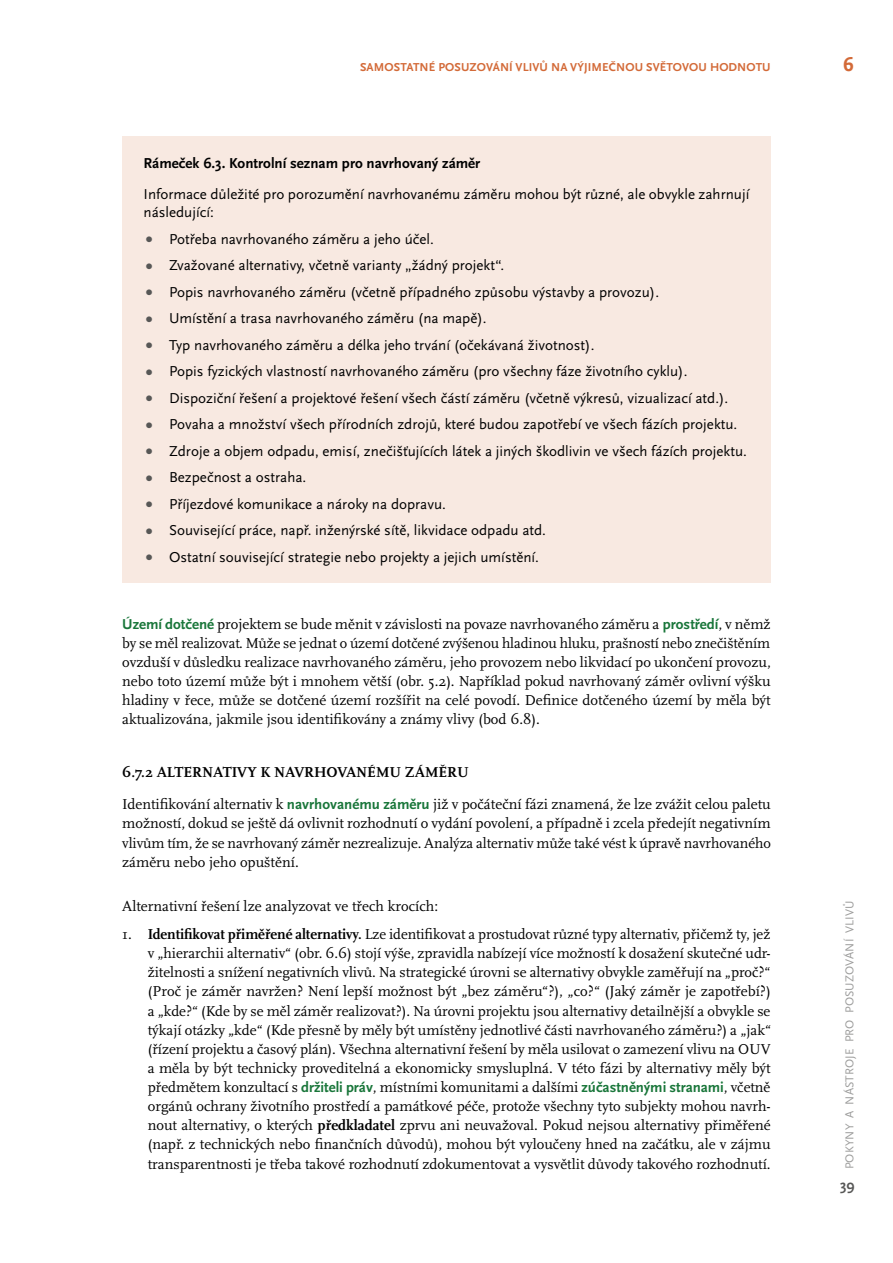
<style>
.page{position:relative;width:893px;height:1263px;background:#fff}
.page>*{position:absolute;margin:0;border:0;box-sizing:border-box;transform-origin:0 0}
.t1{font:700 21px "Scala Sans Pro";color:#d36a38}
.t2{font:15px/19.2px "Scala Pro";color:#000;text-align:justify}
.t3{font:15px/18px "Scala Sans Pro";color:#000}
.t4{font:700 15px "Scala Sans Pro";color:#000}
.t5{font:700 15px "Scala Sans Pro";color:#575756}
.t6{font:700 12px "Scala Sans Pro";letter-spacing:.01em;color:#d36a38}
.t7{font:12px "Scala Sans Pro";letter-spacing:.01em;color:#9d9d9c}
.t8{font:12px "Scala Sans Pro";color:#575756}
.s1{font-family:"Scala Sans Pro";font-weight:700;color:#19763a}
.s2{font-weight:700}
</style>
<div class="page">
<div style="left:122px;top:136px;width:649px;height:447px;background:#f8e9e1"></div>
<p class="t6" style="left:360px;top:60px;width:412px">SAMOSTATNÉ POSUZOVÁNÍ VLIVŮ NA VÝJIMEČNOU SVĚTOVOU HODNOTU</p>
<p class="t4" style="left:144px;top:155px;width:338px">Rámeček 6.3. Kontrolní seznam pro navrhovaný záměr</p>
<p class="t3" style="left:144px;top:185px;width:607px">Informace důležité pro porozumění navrhovanému záměru mohou být různé, ale obvykle zahrnují následující:</p>
<p class="t3" style="left:169px;top:230px;width:266px">Potřeba navrhovaného záměru a jeho účel.</p>
<p class="t8" style="left:146px;top:231px;width:9px">●</p>
<p class="t8" style="left:146px;top:258px;width:9px">●</p>
<p class="t3" style="left:169px;top:256px;width:337px">Zvažované alternativy, včetně varianty „žádný projekt .”</p>
<p class="t8" style="left:146px;top:284px;width:9px">●</p>
<p class="t3" style="left:169px;top:283px;width:492px">Popis navrhovaného záměru (včetně případného způsobu výstavby a provozu .(</p>
<p class="t8" style="left:146px;top:311px;width:9px">●</p>
<p class="t3" style="left:169px;top:309px;width:319px">Umístění a trasa navrhovaného záměru (na mapě .(</p>
<p class="t8" style="left:146px;top:337px;width:9px">●</p>
<p class="t3" style="left:169px;top:336px;width:427px">Typ navrhovaného záměru a délka jeho trvání (očekávaná životnost .(</p>
<p class="t8" style="left:146px;top:364px;width:9px">●</p>
<p class="t3" style="left:169px;top:362px;width:520px">Popis fyzických vlastností navrhovaného záměru (pro všechny fáze životního cyklu .(</p>
<p class="t8" style="left:146px;top:390px;width:9px">●</p>
<p class="t3" style="left:169px;top:389px;width:561px">Dispoziční řešení a projektové řešení všech částí záměru (včetně výkresů, vizualizací atd .(.</p>
<p class="t8" style="left:146px;top:417px;width:9px">●</p>
<p class="t3" style="left:169px;top:415px;width:570px">Povaha a množství všech přírodních zdrojů, které budou zapotřebí ve všech fázích projektu.</p>
<p class="t8" style="left:146px;top:443px;width:9px">●</p>
<p class="t3" style="left:169px;top:442px;width:579px">Zdroje a objem odpadu, emisí, znečišťujících látek a jiných škodlivin ve všech fázích projektu.</p>
<p class="t8" style="left:146px;top:470px;width:9px">●</p>
<p class="t3" style="left:169px;top:468px;width:139px">Bezpečnost a ostraha.</p>
<p class="t8" style="left:146px;top:496px;width:9px">●</p>
<p class="t3" style="left:169px;top:495px;width:278px">Příjezdové komunikace a nároky na dopravu.</p>
<p class="t8" style="left:146px;top:523px;width:9px">●</p>
<p class="t3" style="left:169px;top:521px;width:379px">Související práce, např. inženýrské sítě, likvidace odpadu atd.</p>
<p class="t8" style="left:146px;top:549px;width:9px">●</p>
<p class="t3" style="left:169px;top:548px;width:371px">Ostatní související strategie nebo projekty a jejich umístění.</p>
<p class="t2" style="left:122px;top:614px;width:650px"><span class="s1">Území dotčené</span> projektem se bude měnit v závislosti na povaze navrhovaného záměru a <span class="s1">prostředí</span> v, němž by se měl realizovat. Může se jednat o území dotčené zvýšenou hladinou hluku, prašností nebo znečištěním ovzduší v důsledku realizace navrhovaného záměru, jeho provozem nebo likvidací po ukončení provozu, nebo toto území může být i mnohem větší (obr. 5.2 .) Například pokud navrhovaný záměr ovlivní výšku hladiny v řece, může se dotčené území rozšířit na celé povodí. Definice dotčeného území by měla být aktualizována, jakmile jsou identifikovány a známy vlivy (bod 6.8 .(</p>
<p class="t2" style="left:122px;top:757px;width:650px;line-height:31.8px"><span class="s2">6.7.2 ALTERNATIVY K NAVRHOVANÉMU ZÁMĚRU<br></span>Identifikování alternativ k <span class="s1">navrhovanému záměru</span> již v počáteční fázi znamená, že lze zvážit celou paletu</p>
<p class="t2" style="left:122px;top:814px;width:650px">možností, dokud se ještě dá ovlivnit rozhodnutí o vydání povolení a, případně i zcela předejít negativním vlivům tím, že se navrhovaný záměr nezrealizuje. Analýza alternativ může také vést k úpravě navrhovaného záměru nebo jeho opuštění.</p>
<p class="t2" style="left:148px;top:893px;width:624px;line-height:27.6px;text-indent:-26px">Alternativní řešení lze analyzovat ve třech krocích:<br><span class="s2">Identifikovat přiměřené alternativy.</span> Lze identifikovat a prostudovat různé typy alternativ, přičemž ty, jež</p>
<p class="t2" style="left:122px;top:925px;width:11px">1.</p>
<p class="t2" style="left:148px;top:944px;width:624px">„v hierarchii alternativ“ (obr. 6.6) stojí výše, zpravidla nabízejí více možností k dosažení skutečné udr-</p>
<p class="t2" style="left:148px;top:982px;width:625px">(Proč je záměr navržen? Není lepší možnost být „bez záměru“?) „, co?“ (Jaký záměr je zapotřebí (? „a kde?“ (Kde by se měl záměr realizovat?). Na úrovni projektu jsou alternativy detailnější a obvykle se týkají otázky „kde“ (Kde přesně by měly být umístěny jednotlivé části navrhovaného záměru?) „a jak” (řízení projektu a časový plán .) Všechna alternativní řešení by měla usilovat o zamezení vlivu na OUV a měla by být technicky proveditelná a ekonomicky smysluplná V. této fázi by alternativy měly být předmětem konzultací s <span class="s1">držiteli práv</span>, místními komunitami a dalšími <span class="s1">zúčastněnými stranami</span>, včetně</p>
<p class="t2" style="left:148px;top:1116px;width:624px">nout alternativy o, kterých <span class="s2">předkladatel</span> zprvu ani neuvažoval. Pokud nejsou alternativy přiměřené</p>
<p class="t2" style="left:148px;top:963px;width:624px">žitelnosti a snížení negativních vlivů. Na strategické úrovni se alternativy obvykle zaměřují na „proč ”?</p>
<p class="t2" style="left:148px;top:1097px;width:624px">orgánů ochrany životního prostředí a památkové péče, protože všechny tyto subjekty mohou navrh-</p>
<p class="t2" style="left:148px;top:1135px;width:624px">(např z. technických nebo finančních důvodů ,) mohou být vyloučeny hned na začátku, ale v zájmu transparentnosti je třeba takové rozhodnutí zdokumentovat a vysvětlit důvody takového rozhodnutí.</p>
<h1 class="t1" style="left:843px;top:52px;width:12px">6</h1>
<p class="t7" style="left:843px;top:933px;width:34px;rotate:-90deg">VLIVŮ</p>
<p class="t7" style="left:843px;top:1013px;width:76px;rotate:-90deg">POSUZOVÁNÍ</p>
<p class="t7" style="left:843px;top:1042px;width:25px;rotate:-90deg">PRO</p>
<p class="t7" style="left:843px;top:1105px;width:58px;rotate:-90deg">NÁSTROJE</p>
<p class="t7" style="left:843px;top:1118px;width:9px;rotate:-90deg">A</p>
<p class="t7" style="left:843px;top:1169px;width:47px;rotate:-90deg">POKYNY</p>
<p class="t5" style="left:840px;top:1176px;width:16px">39</p>
</div>
